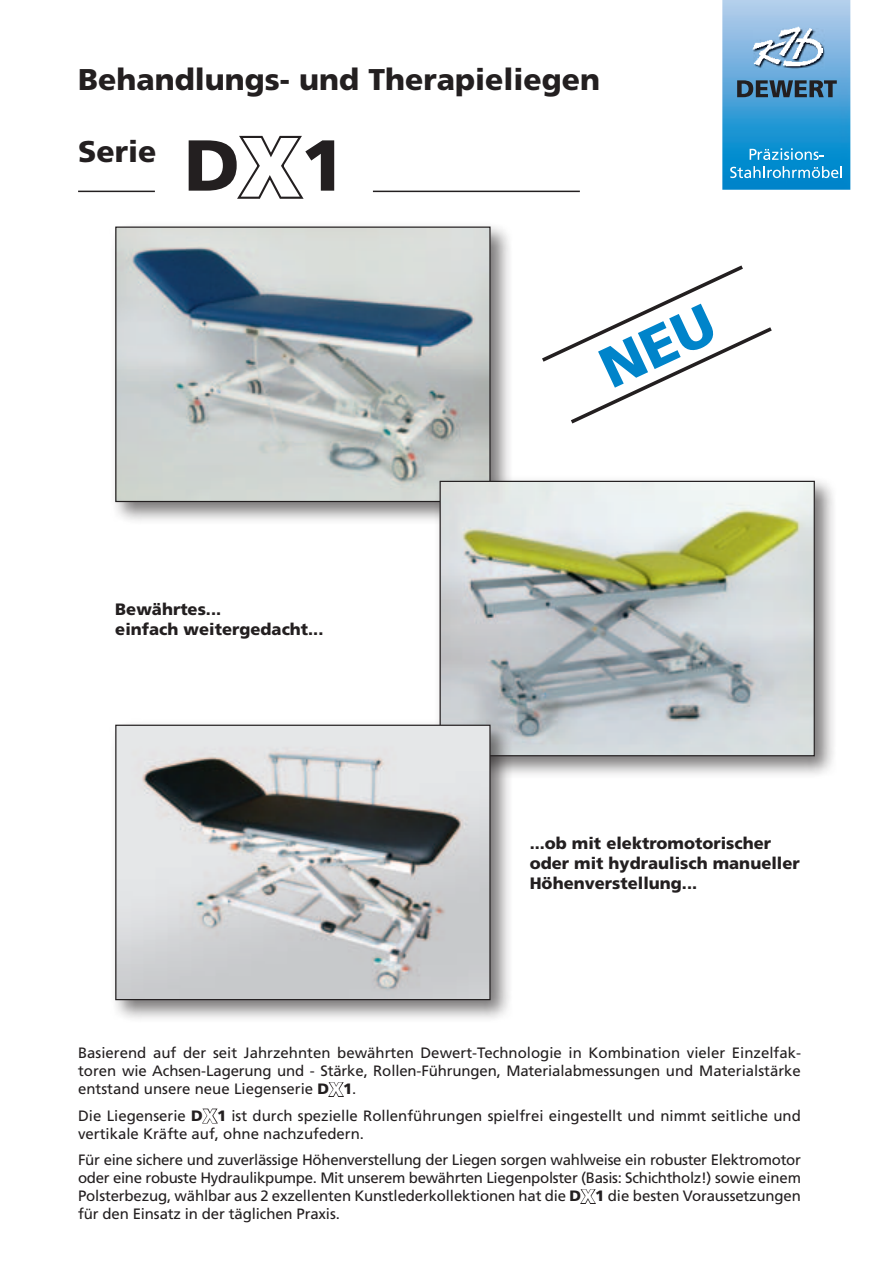
<style>
.page{position:relative;width:893px;height:1263px;background:#fff}
.page>*{position:absolute;margin:0;border:0;box-sizing:border-box;transform-origin:0 0}
.t1{font:900 72px "Frutiger";color:#231f20}
.t2{font:900 30px "Frutiger";color:#231f20}
.t3{font:900 16.5px/19.8px "Frutiger";color:#231f20}
.t4{font:15px/18px "Frutiger";color:#231f20;text-align:justify}
.s1{font-size:84px;color:#fff}
.s2{font-weight:900}
.s3{font-weight:900;font-size:19.5px;color:#fff}
</style>
<div class="page">
<img style="left:722px;top:0;width:128px;height:190px">
<img style="left:753px;top:29px;width:71px;height:40px">
<svg style="left:737px;top:80px;width:100px;height:17px;background:#3a576e"></svg>
<svg style="left:750px;top:148px;width:74px;height:12px"></svg>
<svg style="left:730px;top:166px;width:112px;height:12px"></svg>
<img style="left:751px;top:27px;width:71px;height:40px">
<svg style="left:328px;top:1082px;width:16px;height:15px"></svg>
<svg style="left:202px;top:1108px;width:16px;height:16px"></svg>
<svg style="left:580px;top:1189px;width:16px;height:15px"></svg>
<svg style="left:237px;top:135px;width:67px;height:64px"></svg>
<hr style="left:373px;top:191px;width:207px;height:1px;background:#231f20">
<hr style="left:78px;top:191px;width:77px;height:1px;background:#231f20">
<div style="left:109px;top:220px;width:404px;height:304px;background:#231f20;opacity:.6"></div>
<img style="left:117px;top:229px;width:372px;height:271px">
<div style="left:115px;top:227px;width:376px;height:275px;border:1px solid #231f20"></div>
<div style="left:433px;top:474px;width:404px;height:304px;background:#231f20;opacity:.6"></div>
<img style="left:442px;top:483px;width:371px;height:271px">
<div style="left:440px;top:481px;width:375px;height:275px;border:1px solid #231f20"></div>
<div style="left:109px;top:718px;width:404px;height:304px;background:#231f20;opacity:.6"></div>
<img style="left:117px;top:727px;width:372px;height:271px">
<div style="left:115px;top:725px;width:376px;height:275px;border:1px solid #231f20"></div>
<svg style="left:542px;top:265px;width:230px;height:159px"></svg>
<h2 class="t2" style="left:78px;top:61px;width:524px">Behandlungs- und Therapieliegen</h2>
<h2 class="t2" style="left:78px;top:134px;width:80px">Serie</h2>
<h1 class="t1" style="left:184px;top:122px;width:162px">D<span class="s1">X</span>1</h1>
<p class="t3" style="left:115px;top:599px;width:210px">Bewährtes...<br>einfach weitergedacht...</p>
<p class="t3" style="left:530px;top:833px;width:272px">...ob mit elektromotorischer oder mit hydraulisch manueller<br>Höhenverstellung...</p>
<p class="t4" style="left:78px;top:1044px;width:724px">Basierend auf der seit Jahrzehnten bewährten Dewert-Technologie in Kombination vieler Einzelfak&shy;toren wie Achsen-Lagerung und - Stärke, Rollen-Führungen, Materialabmessungen und Materialstärke entstand unsere neue Liegenserie <span class="s2">D</span><span class="s3">X</span><span class="s2">1</span>.</p>
<p class="t4" style="left:78px;top:1107px;width:724px">Die Liegenserie <span class="s2">D</span><span class="s3">X</span><span class="s2">1</span> ist durch spezielle Rollenführungen spielfrei eingestellt und nimmt seitliche und vertikale Kräfte auf, ohne nachzufedern.</p>
<p class="t4" style="left:78px;top:1151px;width:724px">Für eine sichere und zuverlässige Höhenverstellung der Liegen sorgen wahlweise ein robuster Elektromotor oder eine robuste Hydraulikpumpe. Mit unserem bewährten Liegenpolster (Basis: Schichtholz!) sowie einem Polsterbezug, wählbar aus 2 exzellenten Kunstlederkollektionen hat die <span class="s2">D</span><span class="s3">X</span><span class="s2">1</span> die besten Voraussetzungen für den Einsatz in der täglichen Praxis.</p>
</div>
